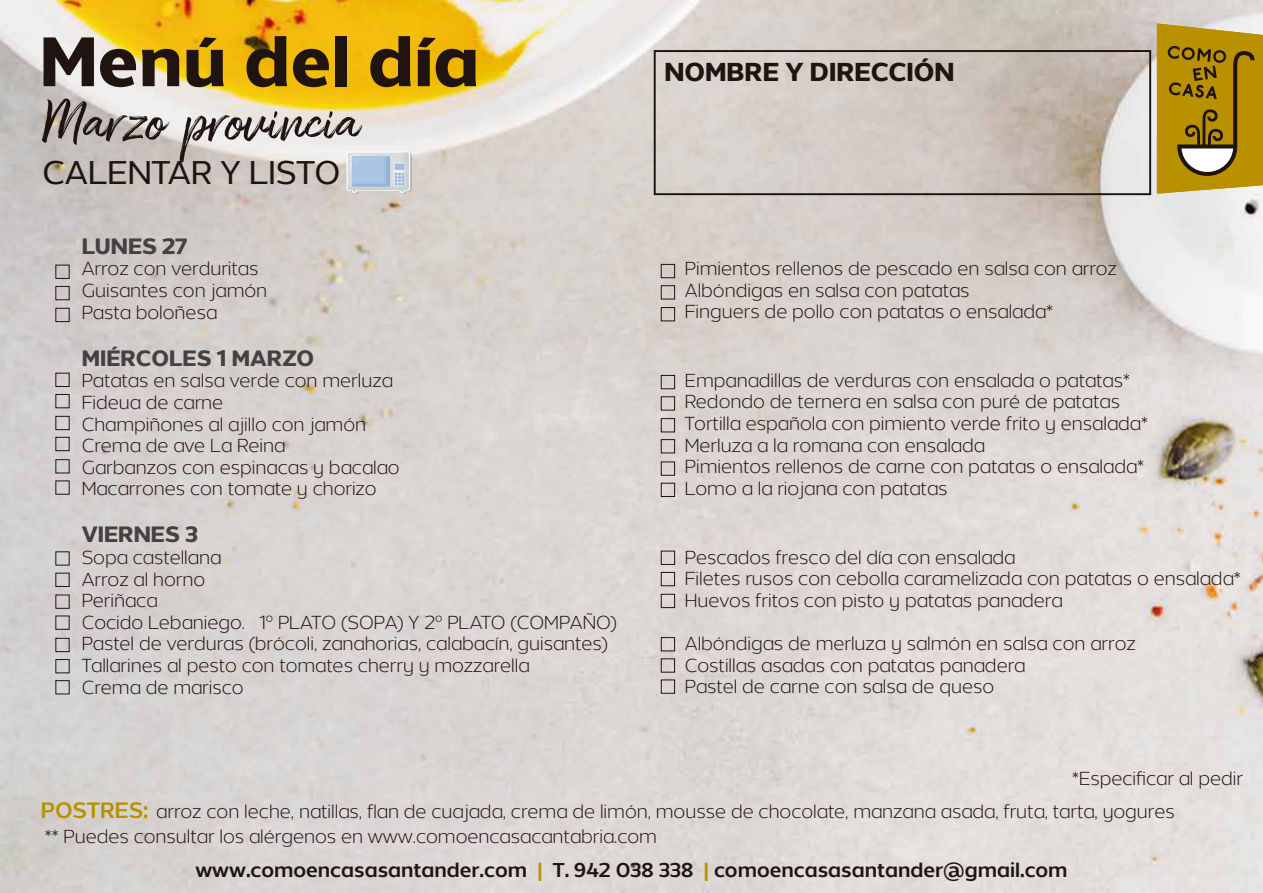
<style>
.page{position:relative;width:1263px;height:893px;background:#fff}
.page>*{position:absolute;margin:0;border:0;box-sizing:border-box;transform-origin:0 0}
.t1{font:700 66.75px "Without Alt Sans";color:#1f1410}
.t2{font:57px "Amithen";color:#1f1410}
.t3{font:500 31.35px "Without Alt Sans";color:#1f1410}
.t4{font:700 24.75px "Without Alt Sans";color:#1f1410}
.t5{font:700 21.3px "Without Alt Sans";color:#434141}
.t6{font:600 19.2px "Without Alt Sans";color:#1f1410}
.t7{font:18px/21.6px "Without Alt Sans";color:#1f1410}
.s1{font-weight:600;font-size:21.3px;color:#b99000}
.s2{color:#b99000}
</style>
<div class="page">
<img style="left:0;top:0;width:1263px;height:893px">
<svg style="left:1157px;top:23px;width:106px;height:171px;background:#ad8c1d"></svg>
<svg style="left:346px;top:151px;width:66px;height:43px;background:#c2cede"></svg>
<div style="left:654px;top:50px;width:497px;height:145px;border:2px solid #1f1410"></div>
<div style="left:55px;top:265px;width:15px;height:14px;border:1px solid #1f1410"></div>
<div style="left:55px;top:286px;width:15px;height:14px;border:1px solid #1f1410"></div>
<div style="left:55px;top:308px;width:15px;height:14px;border:1px solid #1f1410"></div>
<div style="left:55px;top:373px;width:15px;height:14px;border:1px solid #1f1410"></div>
<div style="left:55px;top:394px;width:15px;height:14px;border:1px solid #1f1410"></div>
<div style="left:55px;top:416px;width:15px;height:14px;border:1px solid #1f1410"></div>
<div style="left:55px;top:480px;width:15px;height:15px;border:1px solid #1f1410"></div>
<div style="left:55px;top:437px;width:15px;height:14px;border:1px solid #1f1410"></div>
<div style="left:55px;top:459px;width:15px;height:14px;border:1px solid #1f1410"></div>
<div style="left:55px;top:573px;width:15px;height:14px;border:1px solid #1f1410"></div>
<div style="left:55px;top:594px;width:15px;height:15px;border:1px solid #1f1410"></div>
<div style="left:55px;top:659px;width:15px;height:14px;border:1px solid #1f1410"></div>
<div style="left:55px;top:615px;width:15px;height:15px;border:1px solid #1f1410"></div>
<div style="left:55px;top:638px;width:15px;height:14px;border:1px solid #1f1410"></div>
<div style="left:55px;top:680px;width:15px;height:14px;border:1px solid #1f1410"></div>
<div style="left:661px;top:264px;width:14px;height:14px;border:1px solid #1f1410"></div>
<div style="left:661px;top:285px;width:14px;height:15px;border:1px solid #1f1410"></div>
<div style="left:661px;top:307px;width:14px;height:14px;border:1px solid #1f1410"></div>
<div style="left:661px;top:375px;width:14px;height:14px;border:1px solid #1f1410"></div>
<div style="left:661px;top:396px;width:14px;height:15px;border:1px solid #1f1410"></div>
<div style="left:661px;top:418px;width:14px;height:14px;border:1px solid #1f1410"></div>
<div style="left:661px;top:483px;width:14px;height:14px;border:1px solid #1f1410"></div>
<div style="left:661px;top:439px;width:14px;height:14px;border:1px solid #1f1410"></div>
<div style="left:661px;top:461px;width:14px;height:15px;border:1px solid #1f1410"></div>
<div style="left:661px;top:551px;width:14px;height:14px;border:1px solid #1f1410"></div>
<div style="left:661px;top:572px;width:14px;height:14px;border:1px solid #1f1410"></div>
<div style="left:661px;top:594px;width:14px;height:14px;border:1px solid #1f1410"></div>
<div style="left:661px;top:658px;width:14px;height:15px;border:1px solid #1f1410"></div>
<div style="left:661px;top:637px;width:14px;height:14px;border:1px solid #1f1410"></div>
<div style="left:661px;top:679px;width:14px;height:15px;border:1px solid #1f1410"></div>
<h1 class="t1" style="left:40px;top:17px;width:441px">Menú del día</h1>
<h2 class="t2" style="left:42px;top:87px;width:318px">Marzo provincia</h2>
<h3 class="t3" style="left:43px;top:152px;width:299px">CALENTAR Y LISTO</h3>
<p class="t5" style="left:82px;top:232px;width:107px">LUNES 27</p>
<p class="t7" style="left:82px;top:258px;width:187px">Arroz con verduritas<br>Guisantes con jamón<br>Pasta boloñesa</p>
<p class="t5" style="left:82px;top:344px;width:234px">MIÉRCOLES 1 MARZO</p>
<p class="t7" style="left:82px;top:370px;width:319px">Patatas en salsa verde con merluza<br>Fideua de carne<br>Champiñones al ajillo con jamón<br>Crema de ave La Reina<br>Garbanzos con espinacas y bacalao<br>Macarrones con tomate y chorizo</p>
<p class="t5" style="left:82px;top:520px;width:118px">VIERNES 3</p>
<p class="t7" style="left:82px;top:547px;width:537px">Sopa castellana<br>Arroz al horno<br>Periñaca<br>Cocido Lebaniego. 1º PLATO (SOPA) Y 2º PLATO (COMPAÑO)<br>Pastel de verduras (brócoli, zanahorias, calabacín, guisantes)<br>Tallarines al pesto con tomates cherry y mozzarella<br>Crema de marisco</p>
<h3 class="t4" style="left:664px;top:56px;width:292px">NOMBRE Y DIRECCIÓN</h3>
<p class="t7" style="left:685px;top:257px;width:434px">Pimientos rellenos de pescado en salsa con arroz<br>Albóndigas en salsa con patatas<br>Finguers de pollo con patatas o ensalada*</p>
<p class="t7" style="left:685px;top:369px;width:465px">Empanadillas de verduras con ensalada o patatas* Redondo de ternera en salsa con puré de patatas Tortilla española con pimiento verde frito y ensalada* Merluza a la romana con ensalada<br>Pimientos rellenos de carne con patatas o ensalada* Lomo a la riojana con patatas</p>
<p class="t7" style="left:685px;top:546px;width:557px">Pescados fresco del día con ensalada<br>Filetes rusos con cebolla caramelizada con patatas o ensalada*<br>Huevos fritos con pisto y patatas panadera</p>
<p class="t7" style="left:685px;top:633px;width:452px">Albóndigas de merluza y salmón en salsa con arroz<br>Costillas asadas con patatas panadera<br>Pastel de carne con salsa de queso</p>
<p class="t7" style="left:1072px;top:768px;width:172px">*Especificar al pedir</p>
<p class="t7" style="left:41px;top:800px;width:1135px"><span class="s1">POSTRES:</span> arroz con leche, natillas, flan de cuajada, crema de limón, mousse de chocolate, manzana asada, fruta, tarta, yogures</p>
<p class="t7" style="left:45px;top:825px;width:614px">** Puedes consultar los alérgenos en www.comoencasacantabria.com</p>
<p class="t6" style="left:195px;top:857px;width:874px">www.comoencasasantander.com <span class="s2">|</span> T. 942 038 338 <span class="s2">|</span> comoencasasantander@gmail.com</p>
</div>
